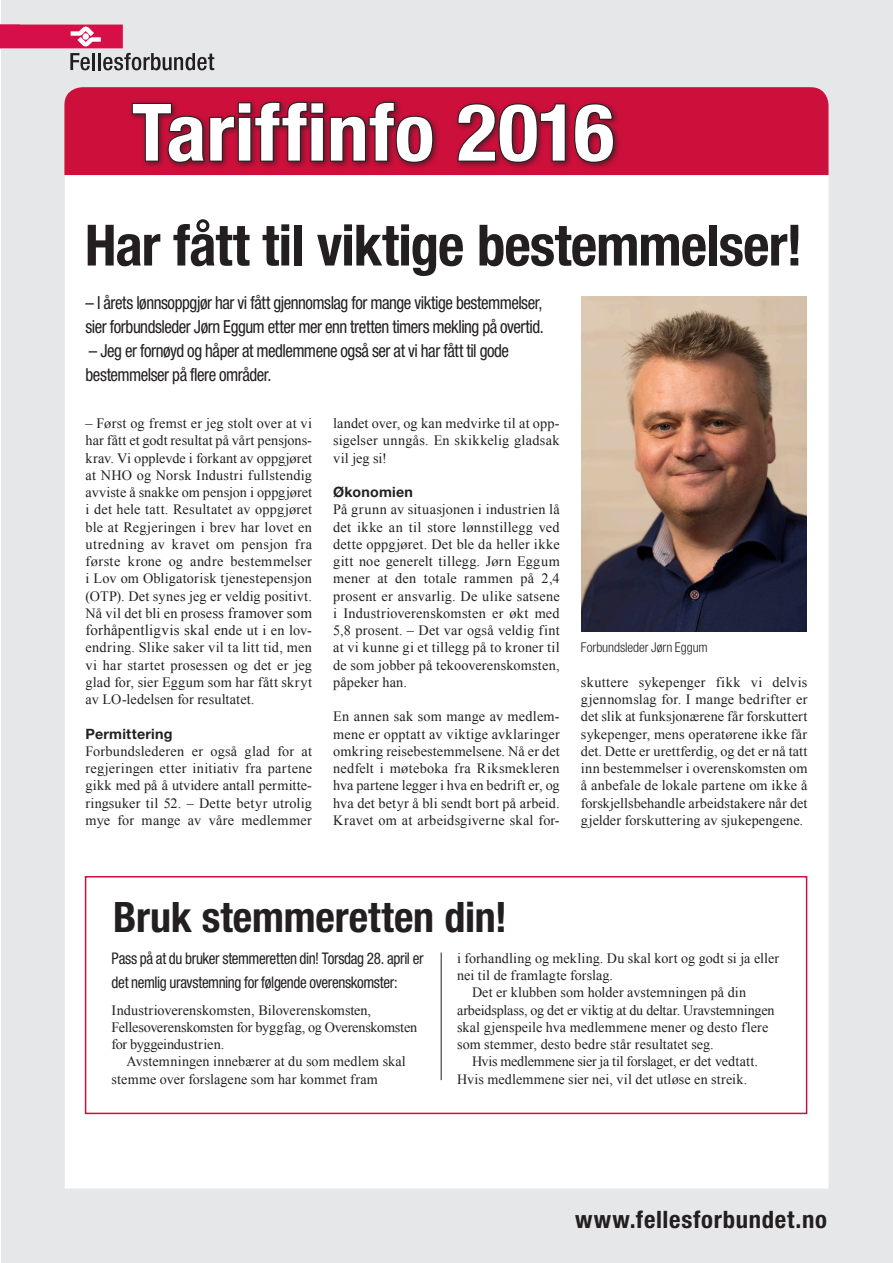
<style>
.page{position:relative;width:893px;height:1263px;background:#fff}
.page>*{position:absolute;margin:0;border:0;box-sizing:border-box;transform-origin:0 0}
.t1{font:700 condensed 79.35px "Helvetica Neue LT Std";letter-spacing:.005em;color:#fff;scale:1.05 1}
.Tittel_hoved{font:700 condensed 57px "Helvetica Neue LT Std";letter-spacing:-.015em;color:#231f20}
.Titt_2{font:700 condensed 42px "Helvetica Neue LT Std";letter-spacing:-.005em;color:#231f20}
.t2{font:700 condensed 24px "Helvetica Neue LT Std";letter-spacing:.03em;color:#231f20}
.Ingress_2{font:condensed 18px/24px "Helvetica Neue LT Std";letter-spacing:-.03em;color:#231f20;scale:.94 1}
.Ingress_2-2{font:condensed 16.05px/24px "Helvetica Neue LT Std";letter-spacing:-.025em;color:#231f20;scale:.94 1}
.brød{font:15px "Times New Roman";letter-spacing:.015em;color:#231f20}
.brød-2{font:14.25px/17.2px "Times New Roman";letter-spacing:.005em;color:#231f20;text-align:justify}
.brød_innrykk{font:14.25px/17.2px "Times New Roman";letter-spacing:.005em;color:#231f20}
.Mellomtittel{font:700 14.25px "Helvetica Neue LT Std";letter-spacing:.015em;color:#231f20}
.Billedtekst{font:300 condensed 13.5px "Helvetica Neue LT Std";letter-spacing:-.005em;color:#231f20}
.s1{font-size:15px}
.s2{font-size:14.25px}
</style>
<div class="page">
<div style="left:1px;top:0;width:892px;height:1263px;background:#e6e7e9"></div>
<div style="left:65px;top:175px;width:763px;height:1013px;background:#fff"></div>
<div style="left:64px;top:87px;width:764px;height:88px;background:#cd0f3b"></div>
<div style="left:128px;top:98px;width:493px;height:72px;background:#231f20;opacity:.7"></div>
<svg style="left:131px;top:101px;width:303px;height:63px;background:#7c162d"></svg>
<svg style="left:457px;top:102px;width:110px;height:62px;background:#77162d"></svg>
<svg style="left:573px;top:102px;width:42px;height:62px;background:#6f172b"></svg>
<img style="left:582px;top:296px;width:224px;height:335px">
<div style="left:85px;top:876px;width:722px;height:238px;border:2px solid #cd0f3b"></div>
<svg style="left:0;top:25px;width:214px;height:45px"></svg>
<hr style="left:441px;top:952px;width:1px;height:128px;background:#231f20">
<h1 class="t1" style="left:132px;top:84px;width:461px">Tariffinfo 2016</h1>
<p class="Tittel_hoved" style="left:85px;top:211px;width:719px">Har fått til viktige bestemmelser!</p>
<p class="Ingress_2" style="left:86px;top:290px;width:489px">– I årets lønnsoppgjør har vi fått gjennomslag for mange viktige bestemmelser, sier forbundsleder Jørn Eggum etter mer enn tretten timers mekling på overtid.</p>
<p class="Ingress_2" style="left:86px;top:338px;width:452px">– Jeg er fornøyd og håper at medlemmene også ser at vi har fått til gode bestemmelser på flere områder.</p>
<p class="brød-2" style="left:86px;top:414px;width:228px">– Først og fremst er jeg stolt over at vi har fått et godt resultat på vårt pensjons&shy;krav. Vi opplevde i forkant av oppgjøret at NHO og Norsk Industri fullstendig avviste å snakke om pensjon i oppgjøret i det hele tatt. Resultatet av oppgjøret ble at Regjeringen i brev har lovet en utredning av kravet om pensjon fra første krone og andre bestemmelser i Lov om Obligatorisk tjenestepensjon (OTP). Det synes jeg er veldig positivt.<br>Nå vil det bli en prose<span class="s1">ss framover som</span></p>
<p class="brød" style="left:86px;top:620px;width:228px">forhåpentligvis skal en<span class="s2">de ut i en lov-</span></p>
<p class="brød-2" style="left:86px;top:639px;width:228px">endring. Slike saker vil ta litt tid, men vi har startet prosessen og det er jeg glad for, sier Eggum som har fått skryt av LO-ledelsen for resultatet.</p>
<p class="Mellomtittel" style="left:86px;top:725px;width:88px">Permittering</p>
<p class="brød-2" style="left:86px;top:742px;width:228px">Forbundslederen er også glad for at regjeringen etter initiativ fra partene gikk med på å utvidere antall permitte&shy;ringsuker til 52. – Dette betyr utrolig mye for mange av våre medlemmer</p>
<p class="brød-2" style="left:333px;top:414px;width:228px">landet over, og kan medvirke til at opp&shy;sigelser unngås. En skikkelig gladsak vil jeg si!</p>
<p class="Mellomtittel" style="left:333px;top:483px;width:81px">Økonomien</p>
<p class="brød-2" style="left:333px;top:501px;width:228px">På grunn av situasjonen i industrien lå det ikke an til store lønnstillegg ved dette oppgjøret. Det ble da heller ikke gitt noe generelt tillegg. Jørn Eggum mener at den totale rammen på 2,4 prosent er ansvarlig. De ulike satsene i Industrioverenskomsten er økt med 5,8 prosent. – Det var også veldig fint at vi kunne gi et tillegg på to kroner til de som jobber på tekooverenskomsten, påpeker han.</p>
<p class="brød-2" style="left:333px;top:708px;width:228px">En annen sak som mange av medlem&shy;mene er opptatt av viktige avklaringer omkring reisebestemmelsene. Nå er det nedfelt i møteboka fra Riksmekleren hva partene legger i hva en bedrift er, og hva det betyr å bli sendt bort på arbeid.<br>Kravet om at arbeidsgiverne skal for-</p>
<p class="Billedtekst" style="left:581px;top:640px;width:128px">Forbundsleder Jørn Eggum</p>
<p class="brød-2" style="left:581px;top:673px;width:228px">skuttere sykepenger fikk vi delvis gjennomslag for. I mange bedrifter er det slik at funksjonærene får forskuttert sykepenger, mens operatørene ikke får det. Dette er urettferdig, og det er nå tatt inn bestemmelser i overenskomsten om å anbefale de lokale partene om ikke å forskjellsbehandle arbeidstakere når det gjelder forskuttering av sjukepengene.</p>
<p class="Titt_2" style="left:113px;top:892px;width:395px">Bruk stemmeretten din!</p>
<p class="Ingress_2-2" style="left:112px;top:946px;width:333px">Pass på at du bruker stemmeretten din! Torsdag 28. april er det nemlig uravstemning for følgende overenskomster:</p>
<p class="brød-2" style="left:112px;top:1001px;width:307px;text-align:left">Industrioverenskomsten, Biloverenskomsten,<br>Fellesoverenskomsten for byggfag, og Overenskomsten for byggeindustrien.</p>
<p class="brød_innrykk" style="left:112px;top:1053px;width:296px;text-indent:15px">Avstemningen innebærer at du som medlem skal stemme over forslagene som har kommet fram</p>
<p class="brød_innrykk" style="left:457px;top:949px;width:324px">i forhandling og mekling. Du skal kort og godt si ja eller nei til de framlagte forslag.</p>
<p class="brød_innrykk" style="left:457px;top:984px;width:319px;text-indent:15px">Det er klubben som holder avstemningen på din arbeidsplass, og det er viktig at du deltar. Uravstemningen skal gjenspeile hva medlemmene mener og desto flere som stemmer, desto bedre står resultatet seg.</p>
<p class="brød_innrykk" style="left:457px;top:1053px;width:302px;text-indent:15px">Hvis medlemmene sier ja til forslaget, er det vedtatt.<br>Hvis medlemmene sier nei, vil det utløse en streik.</p>
<p class="t2" style="left:575px;top:1205px;width:254px">www.fellesforbundet.no</p>
</div>
